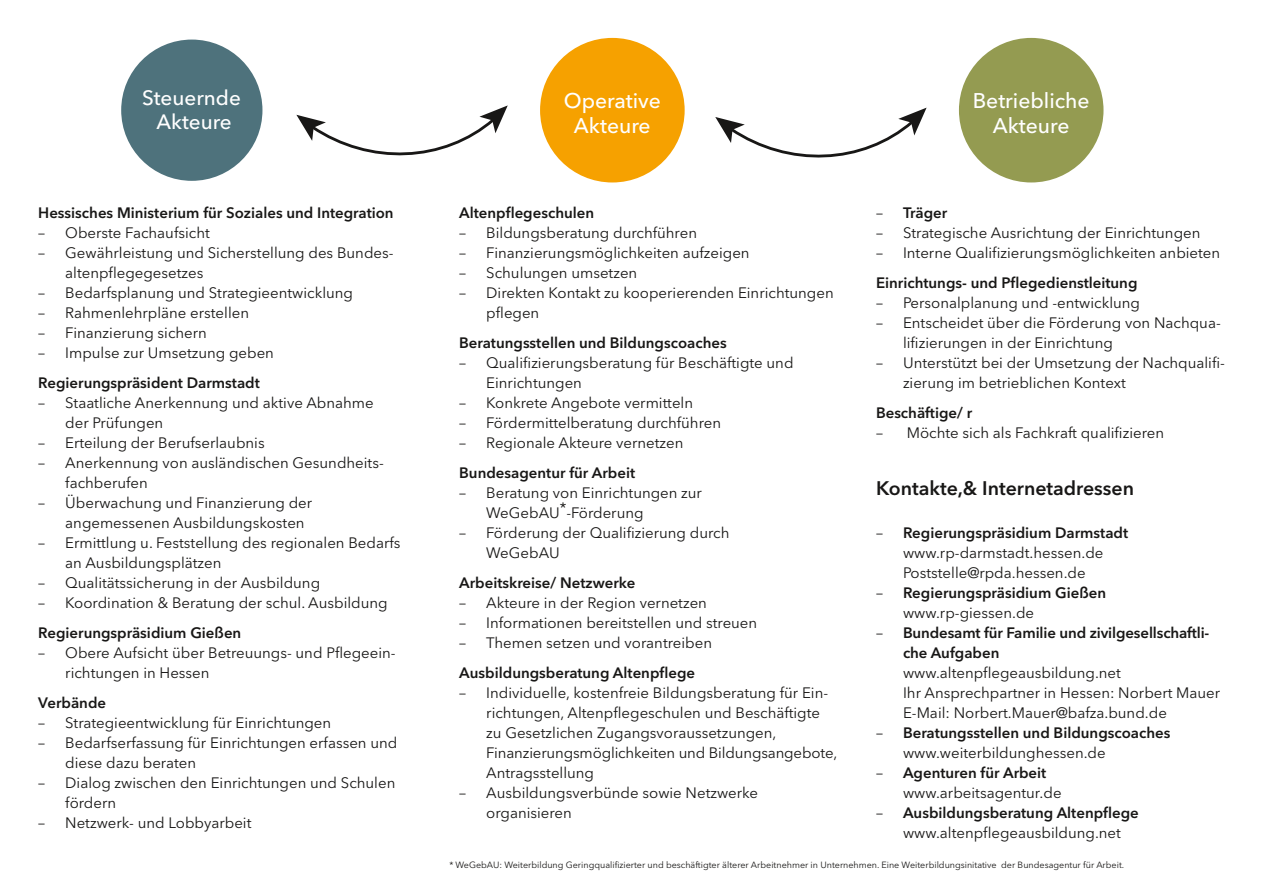
<style>
.page{position:relative;width:1263px;height:893px;background:#fff}
.page>*{position:absolute;margin:0;border:0;box-sizing:border-box;transform-origin:0 0}
.t1{font:500 21.15px/25.3px "Avenir Next LT Pro";color:#fff;text-align:center}
.t2{font:500 20.55px/24.8px "Avenir Next LT Pro";color:#fff;text-align:center}
.Ü-Schrift{font:600 19.5px "Avenir Next LT Pro";color:#181716}
.t3{font:15px/20px "Avenir Next LT Pro";color:#181716}
.Zwischenüberschrift{font:600 15px/20px "Avenir Next LT Pro";color:#181716}
.t4{font:9px "Avenir Next LT Pro";color:#181716}
.s1{font-stretch:condensed}
.s2{font-weight:400;font-stretch:condensed}
.s3{font-weight:600}
.s4{font-weight:400}
</style>
<div class="page">
<div style="left:959px;top:38px;width:144px;height:144px;background:#949b51;border-radius:50%"></div>
<div style="left:540px;top:38px;width:145px;height:144px;background:#f6a100;border-radius:50%"></div>
<div style="left:121px;top:40px;width:141px;height:141px;background:#4e727c;border-radius:50%"></div>
<svg style="left:296px;top:105px;width:212px;height:51px"></svg>
<svg style="left:715px;top:108px;width:212px;height:50px"></svg>
<p class="t2" style="left:142px;top:85px;width:100px">Steuernde<br>Akteure</p>
<p class="Zwischenüberschrift" style="left:38px;top:203px;width:357px">Hessisches Ministerium für Soziales und Integration</p>
<p class="t3" style="left:38px;top:223px;width:173px"><span class="s1">—</span> Oberste Fachaufsicht</p>
<p class="t3" style="left:65px;top:243px;width:330px;text-indent:-27px"><span class="s1">—</span> Gewährleistung und Sicherstellung des Bundes&shy;altenpflegegesetzes</p>
<p class="t3" style="left:38px;top:283px;width:316px"><span class="s1">—</span> Bedarfsplanung und Strategieentwicklung</p>
<p class="t3" style="left:38px;top:303px;width:212px"><span class="s1">—</span> Rahmenlehrpläne erstellen</p>
<p class="t3" style="left:38px;top:323px;width:170px"><span class="s1">—</span> Finanzierung sichern</p>
<p class="t3" style="left:38px;top:343px;width:237px"><span class="s1">—</span> Impulse zur Umsetzung geben</p>
<p class="Zwischenüberschrift" style="left:38px;top:373px;width:223px">Regierungspräsident Darmstadt</p>
<p class="t3" style="left:65px;top:393px;width:310px;text-indent:-27px"><span class="s1">—</span> Staatliche Anerkennung und aktive Abnahme der Prüfungen</p>
<p class="t3" style="left:38px;top:433px;width:228px"><span class="s1">—</span> Erteilung der Berufserlaubnis</p>
<p class="t3" style="left:65px;top:453px;width:320px;text-indent:-27px"><span class="s1">—</span> Anerkennung von ausländischen Gesundheits&shy;fachberufen</p>
<p class="t3" style="left:65px;top:493px;width:248px;text-indent:-27px"><span class="s1">—</span> Überwachung und Finanzierung der angemessenen Ausbildungskosten</p>
<p class="t3" style="left:65px;top:532px;width:337px;text-indent:-27px"><span class="s1">—</span> Ermittlung u. Feststellung des regionalen Bedarfs an Ausbildungsplätzen</p>
<p class="t3" style="left:38px;top:572px;width:283px"><span class="s1">—</span> Qualitätssicherung in der Ausbildung</p>
<p class="t3" style="left:38px;top:592px;width:351px"><span class="s1">—</span> Koordination &amp; Beratung der schul. Ausbildung</p>
<p class="Zwischenüberschrift" style="left:38px;top:622px;width:205px">Regierungspräsidium Gießen</p>
<p class="t3" style="left:65px;top:642px;width:332px;text-indent:-27px"><span class="s1">—</span> Obere Aufsicht über Betreuungs- und Pflegeein&shy;richtungen in Hessen</p>
<p class="Zwischenüberschrift" style="left:38px;top:692px;width:69px">Verbände</p>
<p class="t3" style="left:38px;top:712px;width:294px"><span class="s1">—</span> Strategieentwicklung für Einrichtungen</p>
<p class="t3" style="left:65px;top:732px;width:334px;text-indent:-27px"><span class="s1">—</span> Bedarfserfassung für Einrichtungen erfassen und diese dazu beraten</p>
<p class="t3" style="left:65px;top:772px;width:332px;text-indent:-27px"><span class="s1">—</span> Dialog zwischen den Einrichtungen und Schulen fördern</p>
<p class="t3" style="left:38px;top:812px;width:215px"><span class="s1">—</span> Netzwerk- und Lobbyarbeit</p>
<p class="t1" style="left:564px;top:87px;width:99px">Operative<br>Akteure</p>
<p class="t1" style="left:973px;top:87px;width:119px">Betriebliche<br>Akteure</p>
<p class="Zwischenüberschrift" style="left:459px;top:203px;width:136px">Altenpflegeschulen</p>
<p class="t3" style="left:459px;top:223px;width:239px"><span class="s1">—</span> Bildungsberatung durchführen</p>
<p class="t3" style="left:459px;top:243px;width:292px"><span class="s1">—</span> Finanzierungsmöglichkeiten aufzeigen</p>
<p class="t3" style="left:459px;top:263px;width:180px"><span class="s1">—</span> Schulungen umsetzen</p>
<p class="t3" style="left:486px;top:283px;width:349px;text-indent:-27px"><span class="s1">—</span> Direkten Kontakt zu kooperierenden Einrichtungen pflegen</p>
<p class="Zwischenüberschrift" style="left:459px;top:333px;width:269px">Beratungsstellen und Bildungscoaches</p>
<p class="t3" style="left:486px;top:353px;width:309px;text-indent:-27px"><span class="s1">—</span> Qualifizierungsberatung für Beschäftigte und<br>Einrichtungen</p>
<p class="t3" style="left:459px;top:393px;width:235px"><span class="s1">—</span> Konkrete Angebote vermitteln</p>
<p class="t3" style="left:459px;top:413px;width:263px"><span class="s1">—</span> Fördermittelberatung durchführen</p>
<p class="t3" style="left:459px;top:433px;width:226px"><span class="s1">—</span> Regionale Akteure vernetzen</p>
<p class="Zwischenüberschrift" style="left:459px;top:462px;width:177px">Bundesagentur für Arbeit</p>
<p class="t3" style="left:486px;top:483px;width:217px;text-indent:-27px"><span class="s1">—</span> Beratung von Einrichtungen zur<br>WeGebAU*-Förderung</p>
<p class="t3" style="left:486px;top:523px;width:245px;text-indent:-27px"><span class="s1">—</span> Förderung der Qualifizierung durch<br>WeGebAU</p>
<p class="Zwischenüberschrift" style="left:459px;top:572px;width:178px">Arbeitskreise/ Netzwerke</p>
<p class="t3" style="left:459px;top:592px;width:249px"><span class="s1">—</span> Akteure in der Region vernetzen</p>
<p class="t3" style="left:459px;top:612px;width:299px"><span class="s1">—</span> Informationen bereitstellen und streuen</p>
<p class="t3" style="left:459px;top:632px;width:254px"><span class="s1">—</span> Themen setzen und vorantreiben</p>
<p class="Zwischenüberschrift" style="left:459px;top:662px;width:237px">Ausbildungsberatung Altenpflege</p>
<p class="t3" style="left:486px;top:682px;width:353px;text-indent:-27px"><span class="s1">—</span> Individuelle, kostenfreie Bildungsberatung für Ein&shy;richtungen, Altenpflegeschulen und Beschäftigte zu Gesetzlichen Zugangsvoraussetzungen, Finanzierungsmöglichkeiten und Bildungsangebote, Antragsstellung</p>
<p class="t3" style="left:486px;top:782px;width:273px;text-indent:-27px"><span class="s1">—</span> Ausbildungsverbünde sowie Netzwerke organisieren</p>
<p class="t4" style="left:449px;top:859px;width:676px">* WeGebAU: Weiterbildung Geringqualifizierter und beschäftigter älterer Arbeitnehmer in Unternehmen. Eine Weiterbildungsinitative der Bundesagentur für Arbeit.</p>
<p class="Zwischenüberschrift" style="left:876px;top:203px;width:73px"><span class="s2">—</span> Träger</p>
<p class="t3" style="left:876px;top:223px;width:326px"><span class="s1">—</span> Strategische Ausrichtung der Einrichtungen</p>
<p class="t3" style="left:876px;top:243px;width:346px"><span class="s1">—</span> Interne Qualifizierungsmöglichkeiten anbieten</p>
<p class="Zwischenüberschrift" style="left:876px;top:273px;width:263px">Einrichtungs- und Pflegedienstleitung</p>
<p class="t3" style="left:876px;top:293px;width:265px"><span class="s1">—</span> Personalplanung und -entwicklung</p>
<p class="t3" style="left:903px;top:313px;width:319px;text-indent:-27px"><span class="s1">—</span> Entscheidet über die Förderung von Nachqua&shy;lifizierungen in der Einrichtung</p>
<p class="t3" style="left:903px;top:353px;width:323px;text-indent:-27px"><span class="s1">—</span> Unterstützt bei der Umsetzung der Nachqualifi&shy;zierung im betrieblichen Kontext</p>
<p class="Zwischenüberschrift" style="left:876px;top:403px;width:98px">Beschäftige/ r</p>
<p class="t3" style="left:876px;top:423px;width:290px"><span class="s1">—</span> Möchte sich als Fachkraft qualifizieren</p>
<p class="Ü-Schrift" style="left:876px;top:477px;width:260px">Kontakte,&amp; Internetadressen</p>
<p class="t3" style="left:903px;top:523px;width:227px;text-indent:-27px"><span class="s1">—</span> <span class="s3">Regierungspräsidium Darmstadt </span>www.rp-darmstadt.hessen.de<br>Poststelle@rpda.hessen.de</p>
<p class="Zwischenüberschrift" style="left:903px;top:582px;width:205px;text-indent:-27px"><span class="s2">—</span> Regierungspräsidium Gießen <span class="s4">www.rp-giessen.de</span></p>
<p class="t3" style="left:903px;top:622px;width:319px;text-indent:-27px"><span class="s1">—</span> <span class="s3">Bundesamt für Familie und zivilgesellschaftli&shy;che Aufgaben </span>www.altenpflegeausbildung.net<br>Ihr Ansprechpartner in Hessen: Norbert Mauer E-Mail: Norbert.Mauer@bafza.bund.de</p>
<p class="Zwischenüberschrift" style="left:903px;top:722px;width:269px;text-indent:-27px"><span class="s2">—</span> Beratungsstellen und Bildungscoaches <span class="s4">www.weiterbildunghessen.de</span></p>
<p class="t3" style="left:903px;top:762px;width:160px;text-indent:-27px"><span class="s1">—</span> <span class="s3">Agenturen für Arbeit </span>www.arbeitsagentur.de</p>
<p class="Zwischenüberschrift" style="left:903px;top:802px;width:237px;text-indent:-27px"><span class="s2">—</span> Ausbildungsberatung Altenpflege <span class="s4">www.altenpflegeausbildung.net</span></p>
</div>
